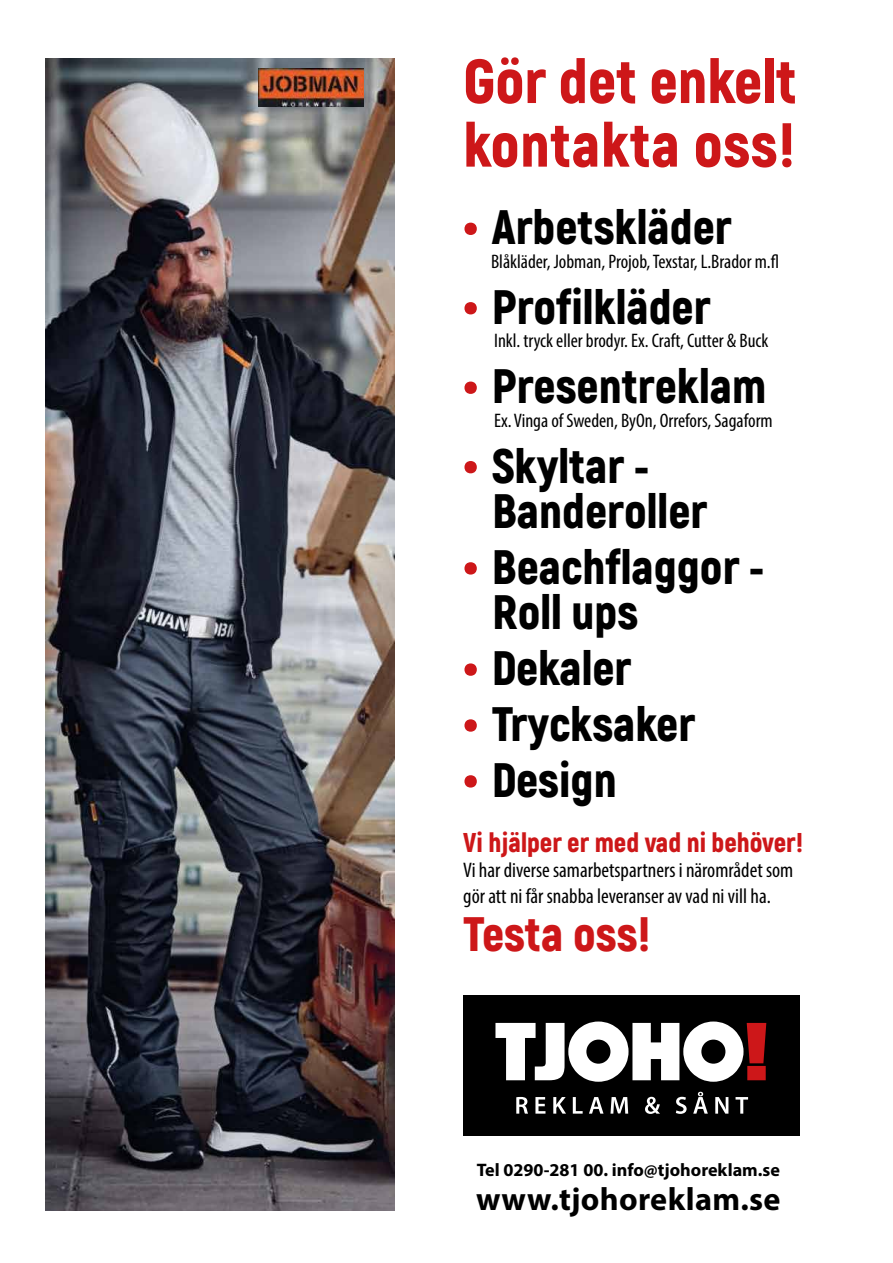
<style>
.page{position:relative;width:893px;height:1263px;background:#fff}
.page>*{position:absolute;margin:0;border:0;box-sizing:border-box;transform-origin:0 0}
.t1{font:900 61.95px/63.6px "Akrobat";color:#cd1719}
.t2{font:900 48.3px/45.3px "Akrobat";color:#000}
.t3{font:900 48.3px "Akrobat";color:#cd1719}
.t4{font:700 32.25px "Myriad Pro";letter-spacing:.01em;color:#000}
.t5{font:900 27.15px "Akrobat";color:#cd1719}
.t6{font:condensed 21.15px/25.3px "Myriad Pro";color:#000}
.t7{font:condensed 19.65px "Myriad Pro";color:#000}
.t8{font:700 18.15px "Myriad Pro";color:#000}
.s1{font-size:61.95px;color:#cd1719}
</style>
<div class="page">
<img style="left:46px;top:58px;width:349px;height:1152px">
<div style="left:463px;top:995px;width:337px;height:141px;background:#000"></div>
<svg style="left:495px;top:1021px;width:271px;height:61px"></svg>
<svg style="left:516px;top:1097px;width:12px;height:16px"></svg>
<svg style="left:535px;top:1097px;width:10px;height:16px"></svg>
<svg style="left:553px;top:1097px;width:13px;height:16px"></svg>
<svg style="left:573px;top:1097px;width:10px;height:16px"></svg>
<svg style="left:589px;top:1097px;width:14px;height:16px"></svg>
<svg style="left:610px;top:1097px;width:18px;height:16px"></svg>
<svg style="left:645px;top:1097px;width:15px;height:17px"></svg>
<svg style="left:676px;top:1097px;width:11px;height:17px"></svg>
<svg style="left:693px;top:1092px;width:15px;height:22px"></svg>
<svg style="left:715px;top:1097px;width:13px;height:16px"></svg>
<svg style="left:735px;top:1097px;width:13px;height:16px"></svg>
<img style="left:259px;top:68px;width:104px;height:38px">
<h1 class="t1" style="left:463px;top:49px;width:335px">Gör det enkelt kontakta oss!</h1>
<h2 class="t2" style="left:463px;top:204px;width:270px"><span class="s1">•</span> Arbetskläder</h2>
<p class="t7" style="left:491px;top:250px;width:289px">Blåkläder, Jobman, Projob, Texstar, L.Brador m.fl</p>
<h2 class="t2" style="left:463px;top:284px;width:249px"><span class="s1">•</span> Profilkläder</h2>
<p class="t7" style="left:494px;top:329px;width:276px">Inkl. tryck eller brodyr. Ex. Craft, Cutter &amp; Buck</p>
<h2 class="t2" style="left:463px;top:363px;width:305px"><span class="s1">•</span> Presentreklam</h2>
<p class="t7" style="left:494px;top:408px;width:280px">Ex. Vinga of Sweden, ByOn, Orrefors, Sagaform</p>
<h2 class="t2" style="left:492px;top:443px;width:217px;text-indent:-29px"><span class="s1">•</span> Skyltar -<br>Banderoller</h2>
<h2 class="t2" style="left:492px;top:544px;width:273px;text-indent:-29px"><span class="s1">•</span> Beachflaggor -<br>Roll ups</h2>
<h2 class="t2" style="left:463px;top:645px;width:170px"><span class="s1">•</span> Dekaler</h2>
<h2 class="t2" style="left:463px;top:701px;width:234px"><span class="s1">•</span> Trycksaker</h2>
<h2 class="t2" style="left:463px;top:757px;width:155px"><span class="s1">•</span> Design</h2>
<h3 class="t5" style="left:463px;top:825px;width:342px">Vi hjälper er med vad ni behöver!</h3>
<p class="t6" style="left:463px;top:857px;width:332px">Vi har diverse samarbetspartners i närområdet som gör att ni får snabba leveranser av vad ni vill ha.</p>
<h2 class="t3" style="left:463px;top:902px;width:189px">Testa oss!</h2>
<p class="t8" style="left:477px;top:1158px;width:305px">Tel 0290-281 00. info@tjohoreklam.se</p>
<h3 class="t4" style="left:476px;top:1178px;width:306px">www.tjohoreklam.se</h3>
</div>
